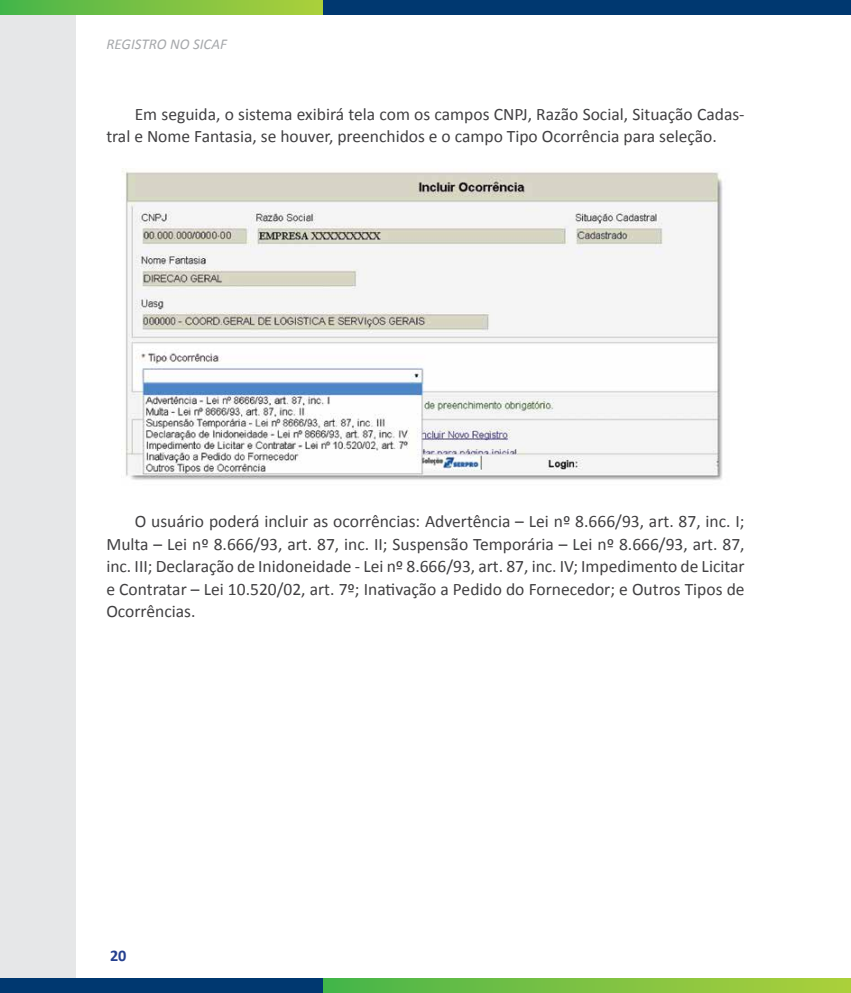
<style>
.page{position:relative;width:851px;height:993px;background:#fff}
.page>*{position:absolute;margin:0;border:0;box-sizing:border-box;transform-origin:0 0}
.t1{font:17.5px/22.5px "Calibri";color:#414042}
.t2{font:700 16.25px "Calibri";color:#25408f}
.t3{font:italic 15px "Calibri";color:#a7a9ac}
</style>
<div class="page">
<div style="left:0;top:14px;width:76px;height:964px;background:#e6e7e8"></div>
<div style="left:322px;top:0;width:528px;height:14px;background:#003870"></div>
<svg style="left:322px;top:978px;width:528px;height:14px;background:#7ac142"></svg>
<svg style="left:0;top:0;width:322px;height:14px;background:#7ac242"></svg>
<div style="left:0;top:978px;width:322px;height:14px;background:#003870"></div>
<img style="left:122px;top:168px;width:601px;height:312px">
<p class="t3" style="left:106px;top:34px;width:122px">REGISTRO NO SICAF</p>
<p class="t1" style="left:106px;top:102px;width:639px;text-indent:28px">Em seguida, o sistema exibirá tela com os campos CNPJ, Razão Social, Situação Cadas&shy;tral e Nome Fantasia, se houver, preenchidos e o campo Tipo Ocorrência para seleção.</p>
<p class="t1" style="left:106px;top:510px;width:639px;text-align:justify;text-indent:28px">O usuário poderá incluir as ocorrências: Advertência – Lei nº 8.666/93, art. 87, inc. I; Multa – Lei nº 8.666/93, art. 87, inc. II; Suspensão Temporária – Lei nº 8.666/93, art. 87, inc. III; Declaração de Inidoneidade - Lei nº 8.666/93, art. 87, inc. IV; Impedimento de Licitar e Contratar – Lei 10.520/02, art. 7º; Inativação a Pedido do Fornecedor; e Outros Tipos de Ocorrências.</p>
<p class="t2" style="left:110px;top:944px;width:18px">20</p>
</div>
